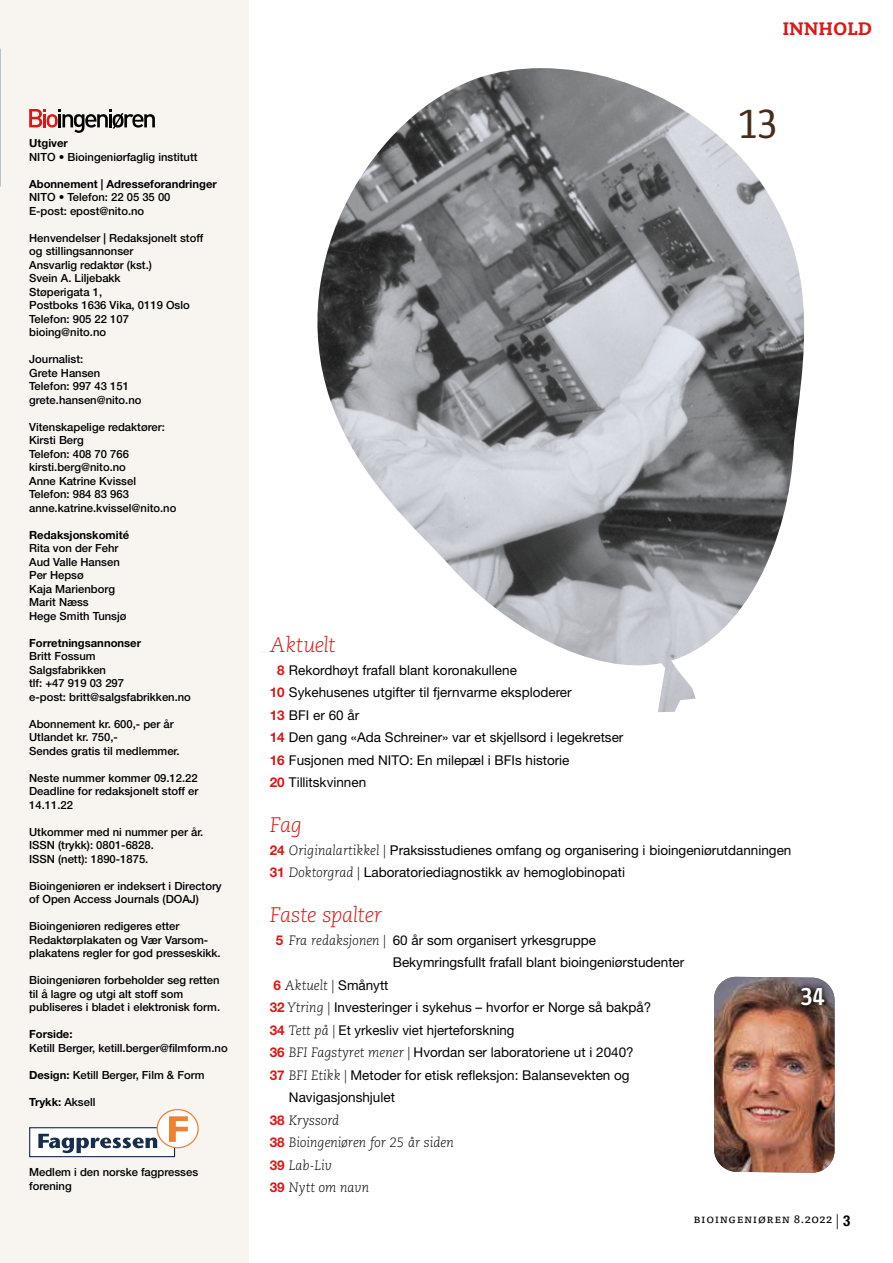
<style>
.page{position:relative;width:893px;height:1263px;background:#fff}
.page>*{position:absolute;margin:0;border:0;box-sizing:border-box;transform-origin:0 0}
.t1{font:300 45px "Urbana";color:#462c1a}
.t2{font:500 27px "Urbana";color:#fff}
.t3{font:italic 300 21px "Caecilia LT Std";letter-spacing:-.02em;color:#dc1715}
.t4{font:800 18px "Caecilia LT Std";letter-spacing:.02em;color:#dc1715}
.t5{font:13.5px/22.5px "Helvetica Neue LT Pro";color:#000}
.t6{font:italic 300 13.5px/22.5px "Caecilia LT Std";color:#000}
.t7{font:12px "Tisa Pro";letter-spacing:.05em;color:#000}
.t8{font:500 11.25px/13.5px "Helvetica Neue LT Pro";color:#000}
.t9{font:700 11.25px "Helvetica Neue LT Pro";color:#000}
.s1{font-weight:700}
.s2{font-weight:500}
.s3{font-weight:700;color:#dc1715}
.s4{font-family:"Caecilia LT Std";font-weight:300;font-style:italic}
.s5{font-family:"Helvetica Neue LT Pro";font-weight:700;font-style:normal;color:#dc1715}
.s6{font-family:"Helvetica Neue LT Pro";font-weight:400;font-style:normal}
.s7{font-family:"Helvetica Neue LT Pro";font-weight:300;font-size:15px}
.s8{font-family:"Helvetica Neue LT Pro";font-weight:700;font-stretch:condensed;font-size:15px}
</style>
<div class="page">
<img style="left:317px;top:68px;width:488px;height:644px">
<div style="left:0;top:0;width:249px;height:1263px;background:#f8f5f1"></div>
<div style="left:30px;top:1128px;width:145px;height:28px;background:#fff"></div>
<div style="left:30px;top:1127px;width:145px;height:30px;border:1px solid #182e4e"></div>
<svg style="left:38px;top:1134px;width:119px;height:19px"></svg>
<div style="left:157px;top:1109px;width:41px;height:39px;background:#fff;border-radius:50%"></div>
<div style="left:157px;top:1109px;width:41px;height:39px;border:1px solid #f08032;border-radius:50%"></div>
<svg style="left:169px;top:1116px;width:19px;height:26px"></svg>
<img style="left:714px;top:977px;width:120px;height:196px">
<div style="left:794px;top:979px;width:38px;height:34px;background:#000;opacity:.7"></div>
<svg style="left:29px;top:109px;width:126px;height:24px"></svg>
<svg style="left:0;top:48px;width:1px;height:139px"></svg>
<p class="t9" style="left:29px;top:136px;width:40px">Utgiver</p>
<p class="t8" style="left:29px;top:150px;width:170px">NITO • Bioingeniørfaglig institutt</p>
<p class="t9" style="left:29px;top:177px;width:189px">Abonnement | Adresseforandringer</p>
<p class="t8" style="left:29px;top:190px;width:143px">NITO • Telefon: 22 05 35 00<br>E-post: epost@nito.no</p>
<p class="t8" style="left:29px;top:231px;width:176px">Henvendelser | Redaksjonelt stoff og stillingsannonser<br>Ansvarlig redaktør (kst.)<br>Svein A. Liljebakk<br>Støperigata 1,<br>Postboks 1636 Vika, 0119 Oslo<br>Telefon: 905 22 107 bioing@nito.no</p>
<p class="t8" style="left:29px;top:352px;width:114px">Journalist:<br>Grete Hansen<br>Telefon: 997 43 151 grete.hansen@nito.no</p>
<p class="t8" style="left:29px;top:420px;width:149px">Vitenskapelige redaktører:<br>Kirsti Berg<br>Telefon: 408 70 766 kirsti.berg@nito.no<br>Anne Katrine Kvissel<br>Telefon: 984 83 963 anne.katrine.kvissel@nito.no</p>
<p class="t9" style="left:29px;top:528px;width:101px">Redaksjonskomité</p>
<p class="t8" style="left:29px;top:541px;width:99px">Rita von der Fehr<br>Aud Valle Hansen<br>Per Hepsø<br>Kaja Marienborg<br>Marit Næss<br>Hege Smith Tunsjø</p>
<p class="t9" style="left:29px;top:636px;width:113px">Forretningsannonser</p>
<p class="t8" style="left:29px;top:649px;width:163px">Britt Fossum<br>Salgsfabrikken<br>tlf: +47 919 03 297<br>e-post: britt@salgsfabrikken.no</p>
<p class="t8" style="left:29px;top:717px;width:152px">Abonnement kr. 600,- per år<br>Utlandet kr. 750,-<br>Sendes gratis til medlemmer.</p>
<p class="t8" style="left:29px;top:771px;width:171px;text-align:justify">Neste nummer kommer 09.12.22<br>Deadline for redaksjonelt stoff er 14.11.22</p>
<p class="t8" style="left:29px;top:825px;width:176px">Utkommer med ni nummer per år.<br>ISSN (trykk): 0801-6828.<br>ISSN (nett): 1890-1875.</p>
<p class="t8" style="left:29px;top:879px;width:194px">Bioingeniøren er indeksert i Directory of Open Access Journals (DOAJ)</p>
<p class="t8" style="left:29px;top:919px;width:193px">Bioingeniøren redigeres etter<br>Redaktørplakaten og Vær Varsom&shy;plakatens regler for god presseskikk.</p>
<p class="t8" style="left:29px;top:973px;width:192px">Bioingeniøren forbeholder seg retten til å lagre og utgi alt stoff som publiseres i bladet i elektronisk form.</p>
<p class="t9" style="left:29px;top:1027px;width:45px">Forside:</p>
<p class="t8" style="left:29px;top:1041px;width:200px">Ketill Berger, ketill.berger@filmform.no</p>
<p class="t8" style="left:29px;top:1068px;width:177px"><span class="s1">Design:</span> Ketill Berger, Film &amp; Form</p>
<p class="t9" style="left:29px;top:1095px;width:68px">Trykk: <span class="s2">Aksell</span></p>
<p class="t8" style="left:29px;top:1164px;width:171px;line-height:14.2px">Medlem i den norske fagpresses forening</p>
<h3 class="t4" style="left:783px;top:18px;width:90px">INNHOLD</h3>
<h1 class="t1" style="left:737px;top:101px;width:42px">13</h1>
<h3 class="t3" style="left:270px;top:633px;width:67px">Aktuelt</h3>
<p class="t5" style="left:270px;top:658px;width:355px;text-indent:7px"><span class="s3">8</span> Rekordhøyt frafall blant koronakullene<br><span class="s3">10</span> Sykehusenes utgifter til fjernvarme eksploderer<br><span class="s3">13</span> BFI er 60 år<br><span class="s3">14</span> Den gang «Ada Schreiner» var et skjellsord i legekretser <span class="s3">16</span> Fusjonen med NITO: En milepæl i BFIs historie<br><span class="s3">20</span> Tillitskvinnen</p>
<h3 class="t3" style="left:270px;top:813px;width:34px">Fag</h3>
<p class="t5" style="left:270px;top:838px;width:523px"><span class="s3">24</span> <span class="s4">Originalartikkel |</span> Praksisstudienes omfang og organisering i bioingeniørutdanningen<br><span class="s3">31</span> <span class="s4">Doktorgrad |</span> Laboratoriediagnostikk av hemoglobinopati</p>
<h3 class="t3" style="left:270px;top:903px;width:114px">Faste spalter</h3>
<p class="t5" style="left:393px;top:928px;width:293px;text-indent:-117px"><span class="s3">5</span> <span class="s4">Fra redaksjonen |</span> 60 år som organisert yrkesgruppe<br>Bekymringsfullt frafall blant bioingeniørstudenter</p>
<p class="t6" style="left:274px;top:974px;width:117px"><span class="s5">6</span> Aktuelt | <span class="s6">Smånytt</span></p>
<p class="t5" style="left:270px;top:996px;width:383px"><span class="s3">32</span> <span class="s4">Ytring |</span> Investeringer i sykehus – hvorfor er Norge så bakpå?</p>
<p class="t5" style="left:270px;top:1018px;width:246px"><span class="s3">34</span> <span class="s4">Tett på |</span> Et yrkesliv viet hjerteforskning</p>
<p class="t5" style="left:270px;top:1041px;width:365px"><span class="s3">36</span> <span class="s4">BFI Fagstyret mener |</span> Hvordan ser laboratoriene ut i 2040?</p>
<p class="t5" style="left:270px;top:1063px;width:361px"><span class="s3">37</span> <span class="s4">BFI Etikk |</span> Metoder for etisk refleksjon: Balansevekten og</p>
<p class="t5" style="left:289px;top:1086px;width:108px">Navigasjonshjulet</p>
<p class="t6" style="left:270px;top:1109px;width:186px"><span class="s5">38</span> Kryssord<br><span class="s5">38</span> Bioingeniøren for 25 år siden<br><span class="s5">39</span> Lab-Liv<br><span class="s5">39</span> Nytt om navn</p>
<h2 class="t2" style="left:801px;top:982px;width:26px">34</h2>
<p class="t7" style="left:693px;top:1209px;width:159px">Bioingeniøren 8.2022 <span class="s7">|</span> <span class="s8">3</span></p>
</div>
